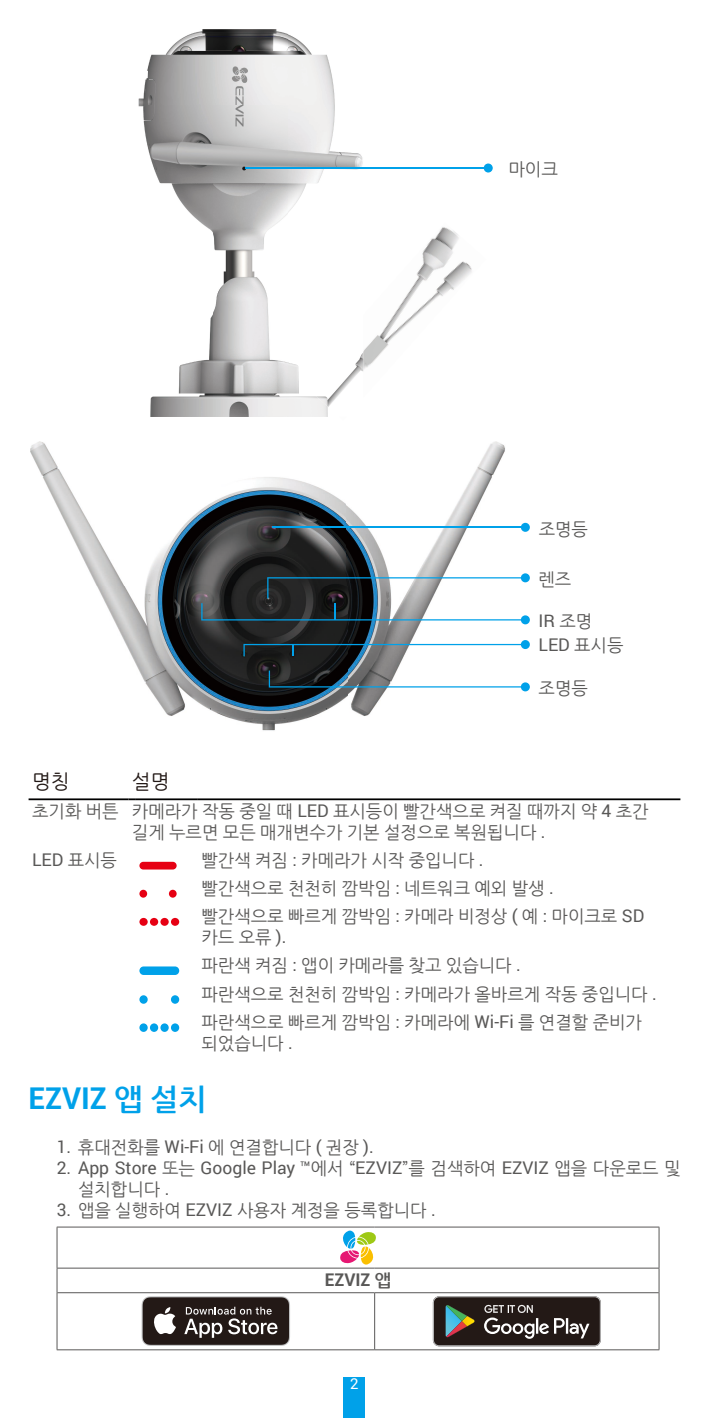
<style>
.page{position:relative;width:709px;height:1418px;background:#fff}
.page>*{position:absolute;margin:0;border:0;box-sizing:border-box;transform-origin:0 0}
.t1{font:700 30px "Roboto";color:#00a1e9}
.t2{font:20px "Nanum Gothic";color:#231916}
.t3{font:17.75px "Nanum Gothic";color:#595857}
.t4{font:17.5px/28.2px "Nanum Gothic";color:#595857}
.t5{font:17.5px "Roboto";color:#595857}
.t6{font:700 17.5px "Roboto";color:#595857}
.t7{font:15px "Roboto";color:#fff}
.s1{font-family:"Nanum Gothic"}
.s2{font-family:"Roboto"}
</style>
<div class="page">
<div style="left:344px;top:1376px;width:21px;height:41px;background:#00a1e9"></div>
<img style="left:363px;top:227px;width:109px;height:144px">
<img style="left:139px;top:29px;width:224px;height:388px">
<img style="left:302px;top:315px;width:61px;height:102px">
<div style="left:484px;top:163px;width:9px;height:9px;background:#00a1e9;border-radius:50%"></div>
<hr style="left:245px;top:167px;width:243px;height:2px;background:#00a1e9">
<img style="left:30px;top:441px;width:475px;height:290px">
<div style="left:521px;top:523px;width:9px;height:9px;background:#00a1e9;border-radius:50%"></div>
<hr style="left:272px;top:526px;width:251px;height:2px;background:#00a1e9">
<div style="left:521px;top:682px;width:9px;height:9px;background:#00a1e9;border-radius:50%"></div>
<svg style="left:269px;top:670px;width:254px;height:17px"></svg>
<div style="left:521px;top:573px;width:9px;height:9px;background:#00a1e9;border-radius:50%"></div>
<div style="left:521px;top:615px;width:9px;height:9px;background:#00a1e9;border-radius:50%"></div>
<div style="left:521px;top:640px;width:9px;height:9px;background:#00a1e9;border-radius:50%"></div>
<svg style="left:201px;top:577px;width:325px;height:43px"></svg>
<svg style="left:243px;top:644px;width:281px;height:12px"></svg>
<hr style="left:29px;top:798px;width:99px;height:2px;background:#000">
<svg style="left:128px;top:798px;width:8px;height:2px"></svg>
<hr style="left:136px;top:798px;width:62px;height:2px;background:#000">
<hr style="left:198px;top:798px;width:482px;height:2px;background:#000">
<div style="left:139px;top:861px;width:38px;height:8px;background:#e60013;border-radius:4px"></div>
<div style="left:139px;top:889px;width:8px;height:8px;background:#e60013;border-radius:50%"></div>
<div style="left:169px;top:889px;width:8px;height:8px;background:#e60013;border-radius:50%"></div>
<svg style="left:139px;top:917px;width:9px;height:8px"></svg>
<div style="left:171px;top:917px;width:8px;height:8px;background:#e60013;border-radius:50%"></div>
<div style="left:150px;top:917px;width:8px;height:8px;background:#e60013;border-radius:50%"></div>
<svg style="left:160px;top:917px;width:9px;height:8px"></svg>
<div style="left:139px;top:966px;width:40px;height:9px;background:#00a1e9;border-radius:4px"></div>
<div style="left:139px;top:995px;width:9px;height:8px;background:#00a1e9;border-radius:50%"></div>
<div style="left:171px;top:995px;width:8px;height:8px;background:#00a1e9;border-radius:50%"></div>
<div style="left:139px;top:1023px;width:9px;height:8px;background:#00a1e9;border-radius:50%"></div>
<div style="left:171px;top:1023px;width:8px;height:8px;background:#00a1e9;border-radius:50%"></div>
<div style="left:150px;top:1023px;width:8px;height:8px;background:#00a1e9;border-radius:50%"></div>
<div style="left:160px;top:1023px;width:9px;height:8px;background:#00a1e9;border-radius:50%"></div>
<hr style="left:57px;top:1267px;width:317px;height:1px;background:#595857">
<hr style="left:374px;top:1267px;width:285px;height:1px;background:#595857">
<hr style="left:57px;top:1292px;width:317px;height:1px;background:#595857">
<hr style="left:374px;top:1292px;width:284px;height:1px;background:#595857">
<hr style="left:374px;top:1292px;width:1px;height:57px;background:#595857">
<hr style="left:658px;top:1227px;width:1px;height:40px;background:#595857">
<svg style="left:658px;top:1268px;width:1px;height:24px"></svg>
<hr style="left:57px;top:1226px;width:317px;height:1px;background:#595857">
<hr style="left:57px;top:1227px;width:1px;height:40px;background:#595857">
<hr style="left:374px;top:1226px;width:285px;height:1px;background:#595857">
<svg style="left:57px;top:1268px;width:1px;height:24px"></svg>
<hr style="left:57px;top:1292px;width:1px;height:57px;background:#595857">
<hr style="left:658px;top:1292px;width:1px;height:57px;background:#595857">
<hr style="left:57px;top:1349px;width:317px;height:1px;background:#595857">
<hr style="left:374px;top:1349px;width:285px;height:1px;background:#595857">
<svg style="left:340px;top:1230px;width:36px;height:34px"></svg>
<svg style="left:142px;top:1296px;width:148px;height:49px;background:#4d4542"></svg>
<svg style="left:433px;top:1296px;width:168px;height:50px;background:#443f3b"></svg>
<p class="t3" style="left:508px;top:161px;width:51px">마이크</p>
<p class="t4" style="left:538px;top:515px;width:51px">조명등</p>
<p class="t4" style="left:538px;top:565px;width:34px">렌즈</p>
<p class="t5" style="left:538px;top:608px;width:55px">IR <span class="s1">조명</span></p>
<p class="t5" style="left:538px;top:632px;width:86px">LED <span class="s1">표시등</span></p>
<p class="t4" style="left:538px;top:675px;width:51px">조명등</p>
<p class="t2" style="left:32px;top:772px;width:39px">명칭</p>
<p class="t2" style="left:132px;top:772px;width:39px">설명</p>
<p class="t4" style="left:32px;top:801px;width:618px;line-height:21px;text-align:center">초기화 버튼 카메라가 작동 중일 때 <span class="s2">LED</span> 표시등이 빨간색으로 켜질 때까지 약 <span class="s2">4</span> 초간 길게 누르면 모든 매개변수가 기본 설정으로 복원됩니다 <span class="s2">.</span></p>
<p class="t5" style="left:32px;top:847px;width:86px">LED <span class="s1">표시등</span></p>
<p class="t4" style="left:201px;top:846px;width:444px">빨간색 켜짐 <span class="s2">:</span> 카메라가 시작 중입니다 <span class="s2">.<br></span>빨간색으로 천천히 깜박임 <span class="s2">:</span> 네트워크 예외 발생 <span class="s2">.<br></span>빨간색으로 빠르게 깜박임 <span class="s2">:</span> 카메라 비정상 <span class="s2">(</span> 예 <span class="s2">:</span> 마이크로 <span class="s2">SD</span></p>
<p class="t4" style="left:201px;top:923px;width:457px">카드 오류 <span class="s2">).<br></span>파란색 켜짐 <span class="s2">:</span> 앱이 카메라를 찾고 있습니다 <span class="s2">.<br></span>파란색으로 천천히 깜박임 <span class="s2">:</span> 카메라가 올바르게 작동 중입니다 <span class="s2">. </span>파란색으로 빠르게 깜박임 <span class="s2">:</span> 카메라에 <span class="s2">Wi-Fi</span> 를 연결할 준비가</p>
<p class="t4" style="left:201px;top:1030px;width:93px">되었습니다 <span class="s2">.</span></p>
<h1 class="t1" style="left:28px;top:1077px;width:180px">EZVIZ <span class="s1">앱 설치</span></h1>
<p class="t4" style="left:57px;top:1133px;width:318px"><span class="s2">1.</span> 휴대전화를 <span class="s2">Wi-Fi</span> 에 연결합니다 <span class="s2">(</span> 권장 <span class="s2">).</span></p>
<p class="t5" style="left:57px;top:1155px;width:625px">2. App Store <span class="s1">또는</span> Google Play ™<span class="s1">에서 “</span>EZVIZ<span class="s1">”를 검색하여</span> EZVIZ <span class="s1">앱을 다운로드 및</span></p>
<p class="t4" style="left:78px;top:1175px;width:93px">설치합니다 <span class="s2">.</span></p>
<p class="t4" style="left:57px;top:1196px;width:380px"><span class="s2">3.</span> 앱을 실행하여 <span class="s2">EZVIZ</span> 사용자 계정을 등록합니다 <span class="s2">.</span></p>
<p class="t6" style="left:325px;top:1267px;width:68px">EZVIZ <span class="s1">앱</span></p>
<p class="t7" style="left:350px;top:1372px;width:10px">2</p>
</div>
